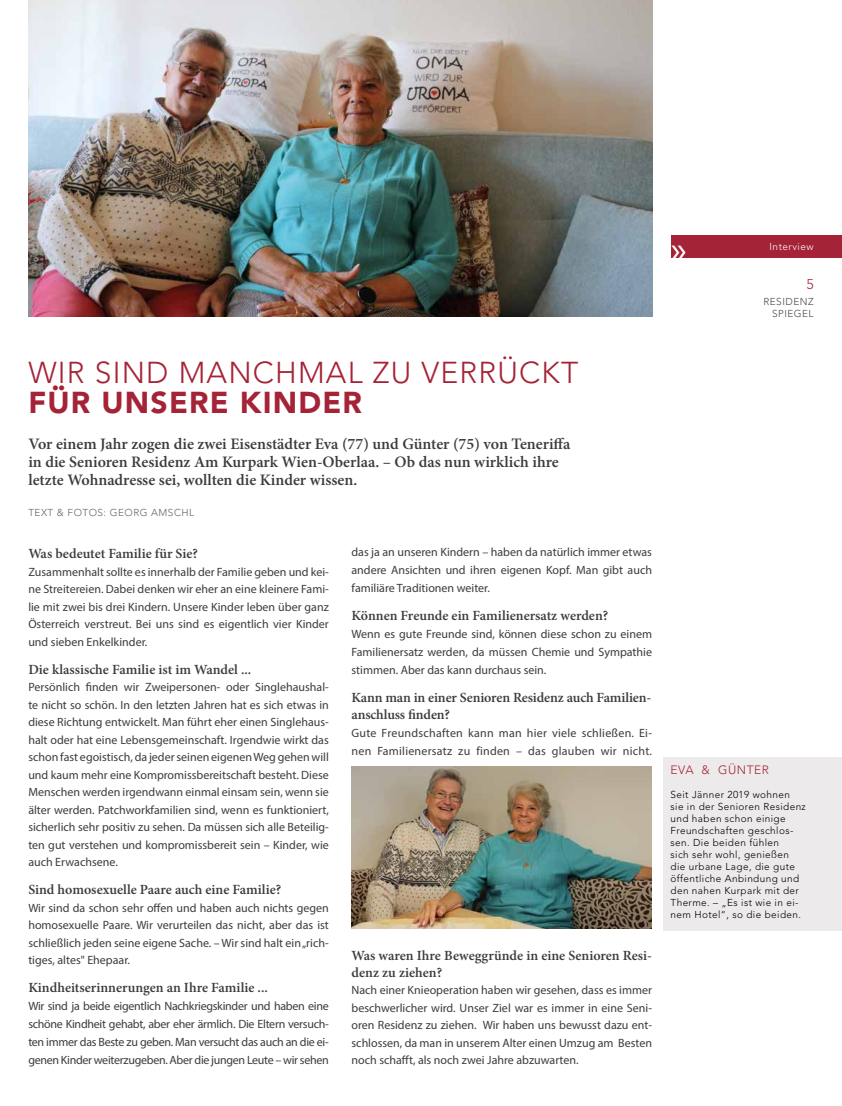
<style>
.page{position:relative;width:842px;height:1106px;background:#fff}
.page>*{position:absolute;margin:0;border:0;box-sizing:border-box;transform-origin:0 0}
.t1{font:38px "Myriad Pro";color:#fff}
.t2{font:300 30px "Avenir LT Std";letter-spacing:.04em;color:#a52336}
.t3{font:900 30px "Avenir LT Std";letter-spacing:.04em;color:#a52336}
.t4{font:600 16px/18px "Minion Pro";color:#3c3c3b}
.t5{font:600 14px/17px "Minion Pro";letter-spacing:-.005em;color:#3c3c3b}
.t6{font:300 14px "Avenir LT Std";color:#a52336}
.t7{font:12px/17.5px "Myriad Pro";color:#3c3c3b;text-align:justify}
.t8{font:12px/18px "Myriad Pro";letter-spacing:.02em;color:#3c3c3b}
.t9{font:300 12px "Avenir LT Std";letter-spacing:.05em;color:#a52336}
.t10{font:300 10px/12px "Avenir LT Std";letter-spacing:.04em;color:#000}
.t11{font:300 10px "Avenir LT Std";letter-spacing:.05em;color:#5b6770}
.t12{font:300 10px/12px "Avenir LT Std";letter-spacing:.05em;color:#4d4947;text-align:right}
.t13{font:300 10px "Avenir LT Std";letter-spacing:.05em;color:#fff}
</style>
<div class="page">
<div style="left:672px;top:235px;width:170px;height:22px;background:#a52336"></div>
<div style="left:663px;top:757px;width:179px;height:173px;background:#eceaeb"></div>
<img style="left:28px;top:0;width:624px;height:317px">
<img style="left:351px;top:766px;width:300px;height:162px">
<h2 class="t2" style="left:28px;top:355px;width:551px">WIR SIND MANCHMAL ZU VERRÜCKT</h2>
<h2 class="t3" style="left:28px;top:384px;width:335px">FÜR UNSERE KINDER</h2>
<h3 class="t4" style="left:28px;top:434px;width:543px">Vor einem Jahr zogen die zwei Eisenstädter Eva (77) und Günter (75) von Teneriffa in die Senioren Residenz Am Kurpark Wien-Oberlaa. – Ob das nun wirklich ihre letzte Wohnadresse sei, wollten die Kinder wissen.</h3>
<p class="t11" style="left:28px;top:506px;width:167px">TEXT &amp; FOTOS: GEORG AMSCHL</p>
<p class="t5" style="left:28px;top:545px;width:171px">Was bedeutet Familie für Sie?</p>
<p class="t7" style="left:28px;top:563px;width:302px">Zusammenhalt sollte es innerhalb der Familie geben und kei&shy;ne Streitereien. Dabei denken wir eher an eine kleinere Fami&shy;lie mit zwei bis drei Kindern. Unsere Kinder leben über ganz Österreich verstreut. Bei uns sind es eigentlich vier Kinder und sieben Enkelkinder.</p>
<p class="t5" style="left:28px;top:660px;width:224px">Die klassische Familie ist im Wandel ...</p>
<p class="t7" style="left:28px;top:678px;width:302px">Persönlich finden wir Zweipersonen- oder Singlehaushal&shy;te nicht so schön. In den letzten Jahren hat es sich etwas in diese Richtung entwickelt. Man führt eher einen Singlehaus&shy;halt oder hat eine Lebensgemeinschaft. Irgendwie wirkt das schon fast egoistisch, da jeder seinen eigenen Weg gehen will und kaum mehr eine Kompromissbereitschaft besteht. Diese Menschen werden irgendwann einmal einsam sein, wenn sie älter werden. Patchworkfamilien sind, wenn es funktioniert, sicherlich sehr positiv zu sehen. Da müssen sich alle Beteilig&shy;ten gut verstehen und kompromissbereit sein – Kinder, wie auch Erwachsene.</p>
<p class="t5" style="left:28px;top:881px;width:254px">Sind homosexuelle Paare auch eine Familie?</p>
<p class="t7" style="left:28px;top:899px;width:302px">Wir sind da schon sehr offen und haben auch nichts gegen homosexuelle Paare. Wir verurteilen das nicht, aber das ist schließlich jeden seine eigene Sache. – Wir sind halt ein „rich&shy;tiges, altes" Ehepaar.</p>
<p class="t5" style="left:28px;top:979px;width:241px">Kindheitserinnerungen an Ihre Familie ...</p>
<p class="t7" style="left:28px;top:997px;width:302px;line-height:18px">Wir sind ja beide eigentlich Nachkriegskinder und haben eine schöne Kindheit gehabt, aber eher ärmlich. Die Eltern versuch&shy;ten immer das Beste zu geben. Man versucht das auch an die ei&shy;genen Kinder weiterzugeben. Aber die jungen Leute – wir sehen</p>
<p class="t7" style="left:351px;top:543px;width:302px;line-height:18px">das ja an unseren Kindern – haben da natürlich immer etwas andere Ansichten und ihren eigenen Kopf. Man gibt auch familiäre Traditionen weiter.</p>
<p class="t5" style="left:351px;top:607px;width:258px">Können Freunde ein Familienersatz werden?</p>
<p class="t7" style="left:351px;top:625px;width:302px;line-height:18px">Wenn es gute Freunde sind, können diese schon zu einem Familienersatz werden, da müssen Chemie und Sympathie stimmen. Aber das kann durchaus sein.</p>
<p class="t5" style="left:351px;top:689px;width:301px">Kann man in einer Senioren Residenz auch Familien&shy;anschluss finden?</p>
<p class="t8" style="left:351px;top:724px;width:302px">Gute Freundschaften kann man hier viele schließen. Ei&shy;nen Familienersatz zu finden – das glauben wir nicht.</p>
<p class="t5" style="left:351px;top:946px;width:302px">Was waren Ihre Beweggründe in eine Senioren Resi&shy;denz zu ziehen?</p>
<p class="t7" style="left:351px;top:981px;width:302px">Nach einer Knieoperation haben wir gesehen, dass es immer beschwerlicher wird. Unser Ziel war es immer in eine Seni&shy;oren Residenz zu ziehen. Wir haben uns bewusst dazu ent&shy;schlossen, da man in unserem Alter einen Umzug am Besten noch schafft, als noch zwei Jahre abzuwarten.</p>
<p class="t13" style="left:781px;top:241px;width:34px">Thema</p>
<h1 class="t1" style="left:671px;top:229px;width:17px">»</h1>
<p class="t13" style="left:769px;top:241px;width:46px">Interview</p>
<p class="t6" style="left:806px;top:276px;width:9px">5</p>
<p class="t12" style="left:763px;top:295px;width:52px">RESIDENZ<br>SPIEGEL</p>
<p class="t9" style="left:670px;top:762px;width:100px">EVA &amp; GÜNTER</p>
<p class="t10" style="left:670px;top:788px;width:137px">Seit Jänner 2019 wohnen<br>sie in der Senioren Residenz und haben schon einige<br>Freundschaften geschlos&shy;sen. Die beiden fühlen<br>sich sehr wohl, genießen die urbane Lage, die gute öffentliche Anbindung und den nahen Kurpark mit der<br>Therme. – „Es ist wie in ei&shy;nem Hotel“, so die beiden.</p>
</div>
